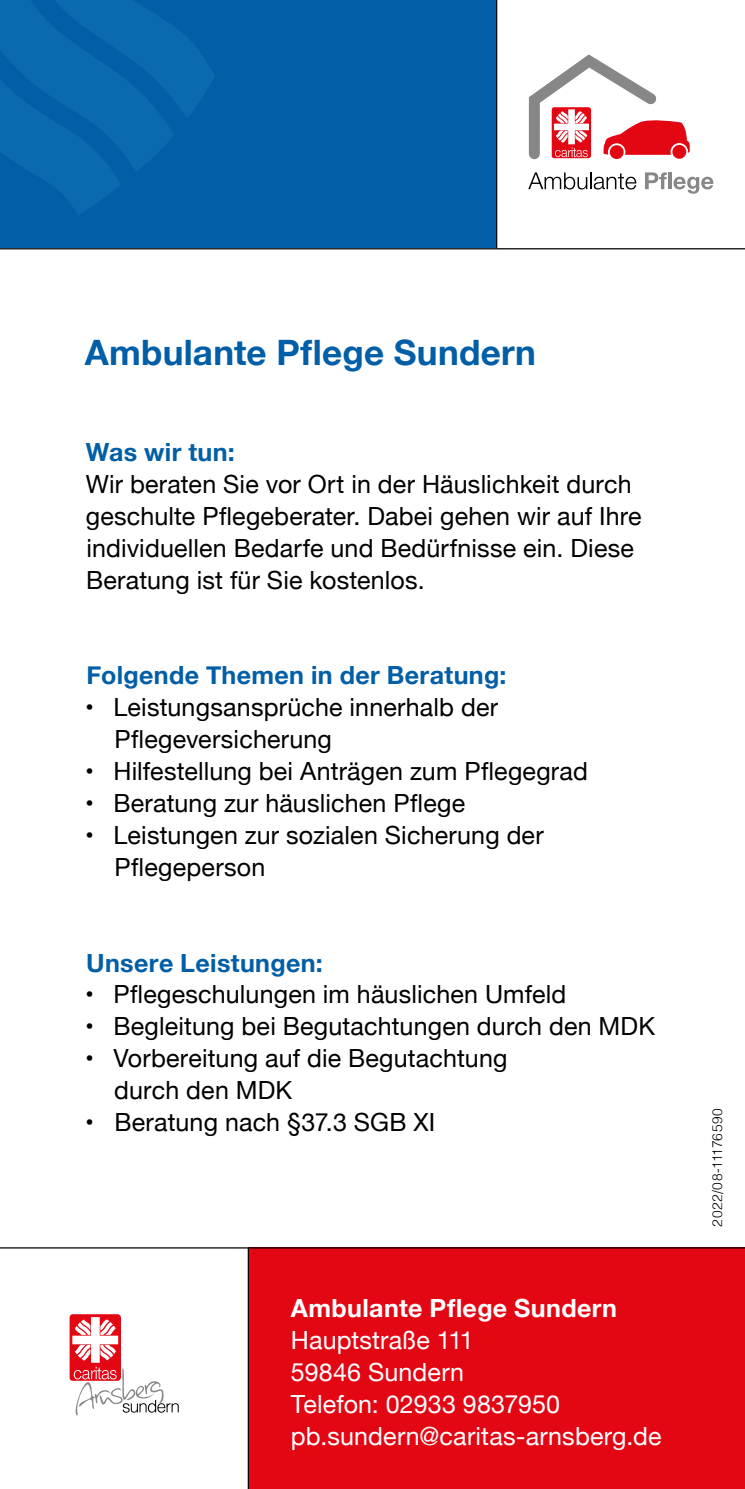
<style>
.page{position:relative;width:745px;height:1489px;background:#fff}
.page>*{position:absolute;margin:0;border:0;box-sizing:border-box;transform-origin:0 0}
.t1{font:700 35px "Helvetica Neue";letter-spacing:.005em;color:#015ea7}
.t2{font:25px/32px "Helvetica Neue";letter-spacing:.005em;color:#000}
.t3{font:25px/32px "Helvetica Neue";letter-spacing:.005em;color:#fff}
.t4{font:700 25px "Helvetica Neue";letter-spacing:.015em;color:#015ea7}
.t5{font:700 25px "Helvetica Neue";letter-spacing:.015em;color:#fff}
.t6{font:300 13.75px "Helvetica";letter-spacing:.03em;color:#000}
</style>
<div class="page">
<div style="left:0;top:0;width:495px;height:248px;background:#015ea7"></div>
<svg style="left:0;top:0;width:214px;height:215px"></svg>
<svg style="left:70px;top:1314px;width:109px;height:101px"></svg>
<svg style="left:528px;top:54px;width:161px;height:105px"></svg>
<svg style="left:528px;top:172px;width:108px;height:17px"></svg>
<svg style="left:645px;top:172px;width:21px;height:17px"></svg>
<svg style="left:668px;top:172px;width:3px;height:17px"></svg>
<svg style="left:673px;top:177px;width:40px;height:17px"></svg>
<div style="left:248px;top:1247px;width:496px;height:241px;background:#e30613"></div>
<hr style="left:0;top:248px;width:744px;height:1px;background:#000">
<hr style="left:0;top:1247px;width:744px;height:1px;background:#000">
<hr style="left:495px;top:0;width:2px;height:248px;background:#000">
<hr style="left:247px;top:1247px;width:2px;height:241px;background:#000">
<h1 class="t1" style="left:85px;top:325px;width:452px">Ambulante Pflege Sundern</h1>
<p class="t4" style="left:86px;top:432px;width:150px">Was wir tun:</p>
<p class="t2" style="left:86px;top:469px;width:557px">Wir beraten Sie vor Ort in der Häuslichkeit durch geschulte Pflegeberater. Dabei gehen wir auf Ihre individuellen Bedarfe und Bedürfnisse ein. Diese Beratung ist für Sie kostenlos.</p>
<p class="t4" style="left:86px;top:655px;width:421px">Folgende Themen in der Beratung:</p>
<p class="t2" style="left:114px;top:692px;width:385px;text-indent:-29px">• Leistungsansprüche innerhalb der<br>Pflegeversicherung</p>
<p class="t2" style="left:85px;top:756px;width:504px">• Hilfestellung bei Anträgen zum Pflegegrad</p>
<p class="t2" style="left:85px;top:788px;width:381px">• Beratung zur häuslichen Pflege</p>
<p class="t2" style="left:114px;top:820px;width:430px;text-indent:-29px">• Leistungen zur sozialen Sicherung der<br>Pflegeperson</p>
<p class="t4" style="left:86px;top:942px;width:238px">Unsere Leistungen:</p>
<p class="t2" style="left:85px;top:979px;width:482px">• Pflegeschulungen im häuslichen Umfeld</p>
<p class="t2" style="left:85px;top:1011px;width:571px">• Begleitung bei Begutachtungen durch den MDK</p>
<p class="t2" style="left:114px;top:1043px;width:394px;text-indent:-29px">• Vorbereitung auf die Begutachtung durch den MDK</p>
<p class="t2" style="left:85px;top:1107px;width:351px">• Beratung nach §37.3 SGB XI</p>
<p class="t6" style="left:705px;top:1226px;width:120px;rotate:-90deg">2022/08-11176590</p>
<p class="t5" style="left:291px;top:1288px;width:327px">Ambulante Pflege Sundern</p>
<p class="t3" style="left:291px;top:1325px;width:372px">Hauptstraße 111<br>59846 Sundern<br>Telefon: 02933 9837950 pb.sundern@caritas-arnsberg.de</p>
</div>
